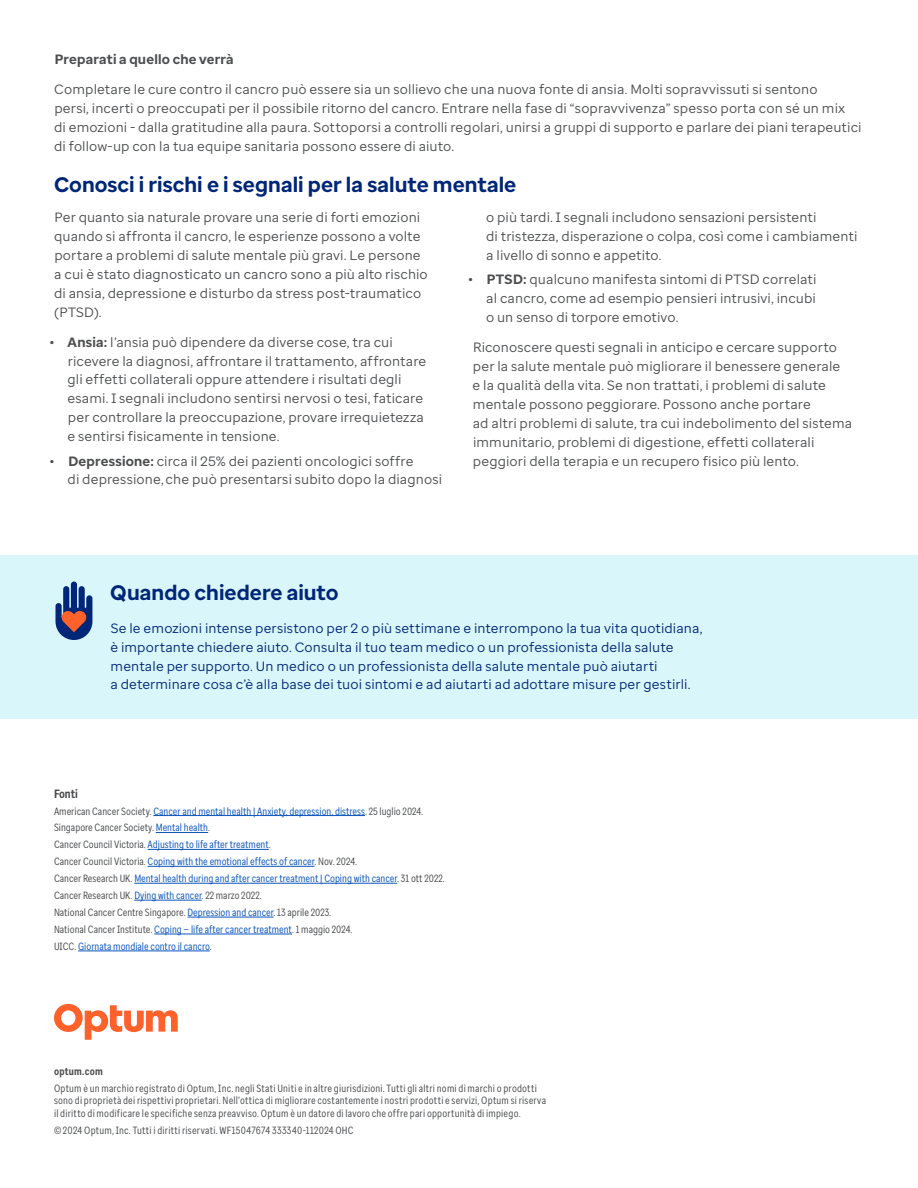
<style>
.page{position:relative;width:918px;height:1188px;background:#fff}
.page>*{position:absolute;margin:0;border:0;box-sizing:border-box;transform-origin:0 0}
.Subhead{font:700 21px "Enterprise Sans";letter-spacing:.005em;color:#002677}
.Body{font:13.5px/18.9px "Enterprise Sans";letter-spacing:.01em;color:#4b4d4f}
.Body-2{font:13.5px/18.9px "Enterprise Sans";letter-spacing:.01em;color:#002677}
.Body-3{font:700 13.5px "Enterprise Sans";letter-spacing:.015em;color:#4b4d4f}
.t1{font:700 12px "Enterprise Sans Cond";letter-spacing:-.005em;color:#4b4d4f}
.Legal{font:10.5px/12.6px "Enterprise Sans Cond";letter-spacing:.015em;color:#4b4d4f}
.t2{font:10.5px "Enterprise Sans Cond";color:#0c55bb}
.Legal-2{font:700 10.5px "Enterprise Sans Cond";letter-spacing:.02em;color:#4b4d4f}
.s1{font-weight:700}
.s2{color:#4b4d4f}
.s3{color:#0c55bb}
</style>
<div class="page">
<hr style="left:153px;top:815px;width:212px;height:1px;background:#0c55bb">
<hr style="left:156px;top:832px;width:52px;height:1px;background:#0c55bb">
<hr style="left:148px;top:849px;width:121px;height:1px;background:#0c55bb">
<hr style="left:148px;top:866px;width:167px;height:1px;background:#0c55bb">
<hr style="left:134px;top:883px;width:263px;height:1px;background:#0c55bb">
<hr style="left:134px;top:900px;width:68px;height:1px;background:#0c55bb">
<hr style="left:187px;top:917px;width:87px;height:1px;background:#0c55bb">
<hr style="left:154px;top:934px;width:138px;height:1px;background:#0c55bb">
<hr style="left:78px;top:951px;width:132px;height:1px;background:#0c55bb">
<div style="left:0;top:555px;width:918px;height:163px;background:#d9f6fa"></div>
<svg style="left:55px;top:582px;width:37px;height:58px"></svg>
<svg style="left:54px;top:1004px;width:124px;height:36px"></svg>
<p class="Body-3" style="left:55px;top:51px;width:180px">Preparati a quello che verrà</p>
<p class="Body" style="left:54px;top:80px;width:809px">Completare le cure contro il cancro può essere sia un sollievo che una nuova fonte di ansia. Molti sopravvissuti si sentono<br>persi, incerti o preoccupati per il possibile ritorno del cancro. Entrare nella fase di “sopravvivenza” spesso porta con sé un mix<br>di emozioni - dalla gratitudine alla paura. Sottoporsi a controlli regolari, unirsi a gruppi di supporto e parlare dei piani terapeutici di follow-up con la tua equipe sanitaria possono essere di aiuto.</p>
<p class="Subhead" style="left:54px;top:171px;width:464px">Conosci i rischi e i segnali per la salute mentale</p>
<p class="Body" style="left:54px;top:208px;width:375px">Per quanto sia naturale provare una serie di forti emozioni quando si affronta il cancro, le esperienze possono a volte portare a problemi di salute mentale più gravi. Le persone a cui è stato diagnosticato un cancro sono a più alto rischio di ansia, depressione e disturbo da stress post-traumatico (PTSD).</p>
<p class="Body" style="left:68px;top:332px;width:360px;text-indent:-18px"><span class="s1">• Ansia:</span> l’ansia può dipendere da diverse cose, tra cui ricevere la diagnosi, affrontare il trattamento, affrontare gli effetti collaterali oppure attendere i risultati degli esami. I segnali includono sentirsi nervosi o tesi, faticare per controllare la preoccupazione, provare irrequietezza e sentirsi fisicamente in tensione.</p>
<p class="Body" style="left:68px;top:451px;width:376px;text-indent:-18px"><span class="s1">• Depressione:</span> circa il 25% dei pazienti oncologici soffre<br>di depressione,che può presentarsi subito dopo la diagnosi</p>
<p class="Body" style="left:486px;top:208px;width:373px">o più tardi. I segnali includono sensazioni persistenti<br>di tristezza, disperazione o colpa, così come i cambiamenti a livello di sonno e appetito.</p>
<p class="Body" style="left:486px;top:270px;width:332px;text-align:justify;text-indent:-18px"><span class="s1">• PTSD:</span> qualcuno manifesta sintomi di PTSD correlati al cancro, come ad esempio pensieri intrusivi, incubi o un senso di torpore emotivo.</p>
<p class="Body" style="left:473px;top:338px;width:381px">Riconoscere questi segnali in anticipo e cercare supporto per la salute mentale può migliorare il benessere generale<br>e la qualità della vita. Se non trattati, i problemi di salute mentale possono peggiorare. Possono anche portare<br>ad altri problemi di salute, tra cui indebolimento del sistema immunitario, problemi di digestione, effetti collaterali peggiori della terapia e un recupero fisico più lento.</p>
<p class="Subhead" style="left:110px;top:579px;width:230px">Quando chiedere aiuto</p>
<p class="Body-2" style="left:110px;top:618px;width:594px">Se le emozioni intense persistono per 2 o più settimane e interrompono la tua vita quotidiana, è importante chiedere aiuto. Consulta il tuo team medico o un professionista della salute mentale per supporto. Un medico o un professionista della salute mentale può aiutarti<br>a determinare cosa c’è alla base dei tuoi sintomi e ad aiutarti ad adottare misure per gestirli.</p>
<p class="t1" style="left:54px;top:786px;width:25px">Fonti</p>
<p class="t2" style="left:54px;top:804px;width:371px"><span class="s2">American Cancer Society.</span> Cancer and mental health | Anxiety, depression, distress<span class="s2">. 25 luglio 2024.</span></p>
<p class="Legal" style="left:54px;top:821px;width:158px">Singapore Cancer Society. <span class="s3">Mental health</span>.</p>
<p class="t2" style="left:54px;top:838px;width:218px"><span class="s2">Cancer Council Victoria.</span> Adjusting to life after treatment<span class="s2">.</span></p>
<p class="t2" style="left:54px;top:855px;width:305px"><span class="s2">Cancer Council Victoria.</span> Coping with the emotional effects of cancer<span class="s2">. Nov. 2024.</span></p>
<p class="t2" style="left:54px;top:872px;width:392px"><span class="s2">Cancer Research UK.</span> Mental health during and after cancer treatment | Coping with cancer<span class="s2">. 31 ott 2022.</span></p>
<p class="Legal" style="left:54px;top:889px;width:209px">Cancer Research UK. <span class="s3">Dying with cancer</span>. 22 marzo 2022.</p>
<p class="Legal" style="left:54px;top:906px;width:278px">National Cancer Centre Singapore. <span class="s3">Depression and cancer</span>. 13 aprile 2023.</p>
<p class="Legal" style="left:54px;top:923px;width:300px">National Cancer Institute. <span class="s3">Coping — life after cancer treatment</span>. 1 maggio 2024.</p>
<p class="t2" style="left:54px;top:939px;width:159px"><span class="s2">UICC.</span> Giornata mondiale contro il cancro<span class="s2">.</span></p>
<p class="Legal-2" style="left:54px;top:1064px;width:50px">optum.com</p>
<p class="Legal" style="left:54px;top:1082px;width:494px">Optum è un marchio registrato di Optum, Inc. negli Stati Uniti e in altre giurisdizioni. Tutti gli altri nomi di marchi o prodotti sono di proprietà dei rispettivi proprietari. Nell’ottica di migliorare costantemente i nostri prodotti e servizi, Optum si riserva il diritto di modificare le specifiche senza preavviso. Optum è un datore di lavoro che offre pari opportunità di impiego.</p>
<p class="Legal" style="left:54px;top:1124px;width:301px">© 2024 Optum, Inc. Tutti i diritti riservati. WF15047674 333340-112024 OHC</p>
</div>
